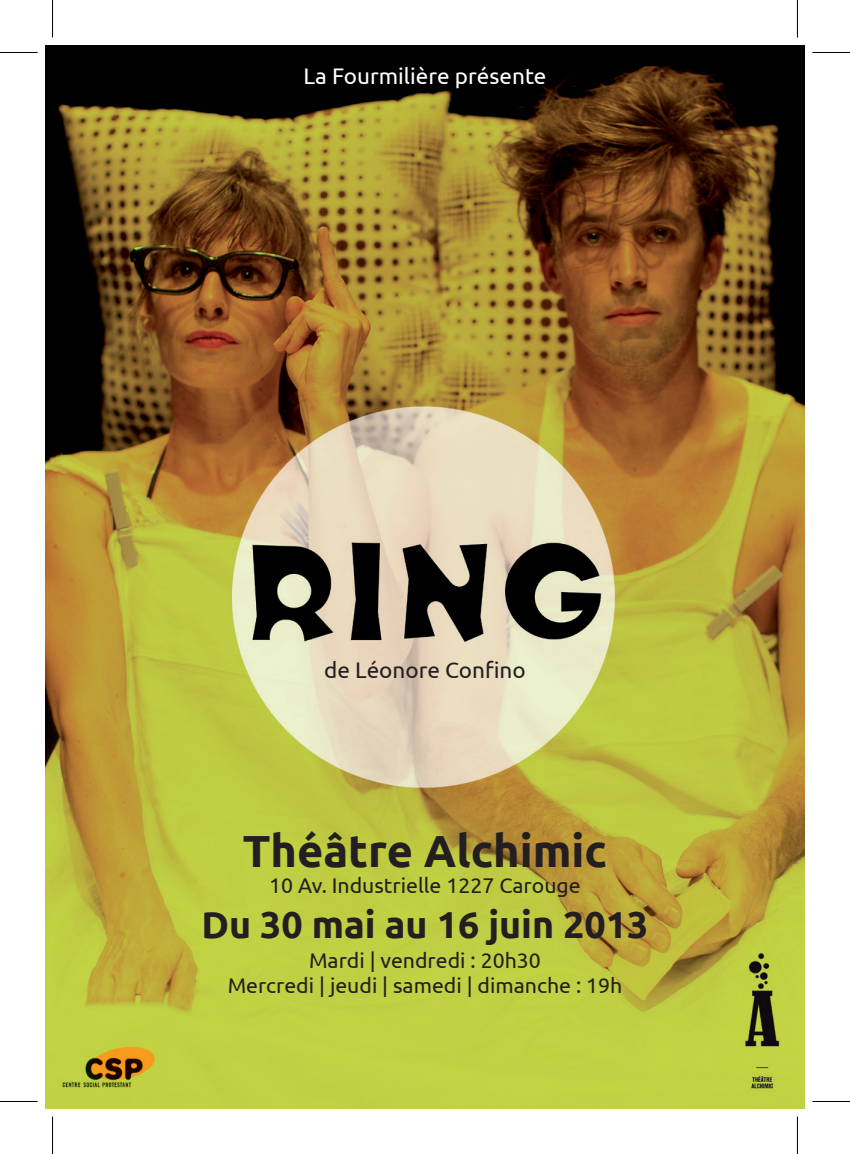
<style>
.page{position:relative;width:850px;height:1154px;background:#fff}
.page>*{position:absolute;margin:0;border:0;box-sizing:border-box;transform-origin:0 0}
.t1{font:700 45px "Ubuntu";color:#231f20}
.t2{font:700 37.5px "Ubuntu";color:#231f20}
.t3{font:22.5px "Ubuntu";color:#fff}
.t4{font:22.5px "Ubuntu";color:#231f20}
.t5{font:21.25px "Ubuntu";color:#231f20}
</style>
<div class="page">
<img style="left:45px;top:45px;width:759px;height:1063px">
<hr style="left:0;top:52px;width:38px;height:1px;background:#000">
<hr style="left:812px;top:52px;width:37px;height:1px;background:#000">
<hr style="left:0;top:1101px;width:38px;height:1px;background:#000">
<hr style="left:812px;top:1101px;width:37px;height:1px;background:#000">
<hr style="left:52px;top:0;width:1px;height:38px;background:#000">
<hr style="left:52px;top:1116px;width:1px;height:38px;background:#000">
<hr style="left:796px;top:0;width:1px;height:38px;background:#000">
<hr style="left:796px;top:1116px;width:1px;height:38px;background:#000">
<p class="t3" style="left:303px;top:62px;width:244px">La Fourmilière présente</p>
<p class="t4" style="left:324px;top:656px;width:203px">de Léonore Confino</p>
<p class="t1" style="left:243px;top:824px;width:365px">Théâtre Alchimic</p>
<p class="t5" style="left:269px;top:872px;width:313px">10 Av. Industrielle 1227 Carouge</p>
<p class="t2" style="left:201px;top:902px;width:448px">Du 30 mai au 16 juin 2013</p>
<p class="t5" style="left:309px;top:947px;width:233px">Mardi | vendredi : 20h30</p>
<p class="t5" style="left:227px;top:973px;width:396px">Mercredi | jeudi | samedi | dimanche : 19h</p>
</div>
